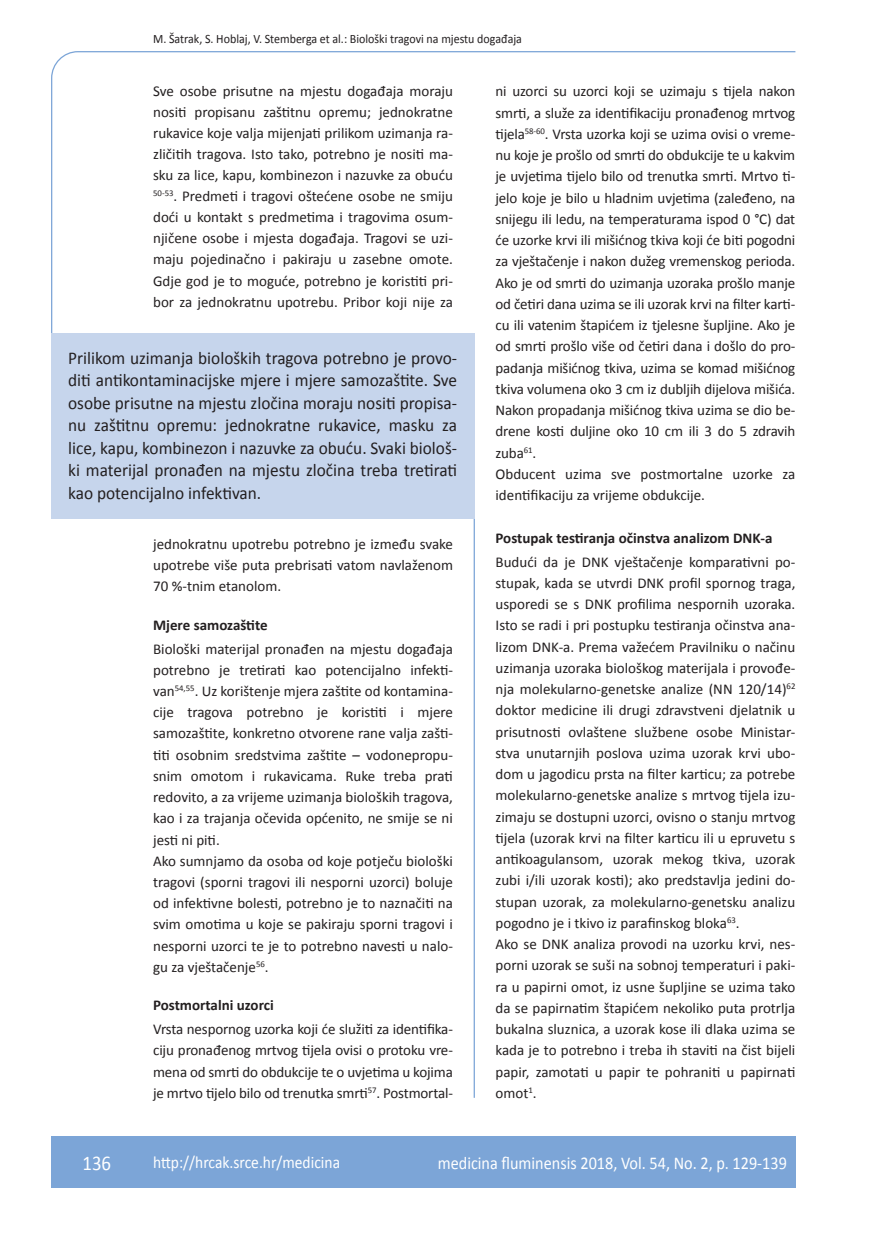
<style>
.page{position:relative;width:872px;height:1234px;background:#fff}
.page>*{position:absolute;margin:0;border:0;box-sizing:border-box;transform-origin:0 0}
.t1{font:21px "Calibri";color:#fff;scale:.9 1}
.t2{font:18px/22.5px "Calibri";color:#231f20;text-align:justify;scale:.96 1}
.t3{font:18px "Calibri";color:#fff;scale:.9 1}
.t4{font:17.25px "Calibri";color:#fff;scale:.9 1}
.t5{font:15px/21.3px "Calibri";color:#231f20;text-align:justify}
.t6{font:700 15px "Calibri";color:#231f20}
.t7{font:12.75px "Calibri";color:#231f20;scale:.94 1}
</style>
<div class="page">
<svg style="left:51px;top:51px;width:745px;height:284px"></svg>
<hr style="left:473px;top:518px;width:2px;height:579px;background:#7ca5d7">
<div style="left:51px;top:1135px;width:744px;height:51px;background:#7ca5d7"></div>
<div style="left:51px;top:333px;width:423px;height:185px;background:#c6d5ec"></div>
<p class="t7" style="left:153px;top:30px;width:394px">M. Šatrak, S. Hoblaj, V. Stemberga et al.: Biološki tragovi na mjestu događaja</p>
<p class="t5" style="left:153px;top:80px;width:301px">Sve osobe prisutne na mjestu događaja moraju nositi propisanu zaštitnu opremu; jednokratne rukavice koje valja mijenjati prilikom uzimanja ra&shy;zličitih tragova. Isto tako, potrebno je nositi ma&shy;sku za lice, kapu, kombinezon i nazuvke za obuću <sup>50-53</sup>. Predmeti i tragovi oštećene osobe ne smiju doći u kontakt s predmetima i tragovima osum&shy;njičene osobe i mjesta događaja. Tragovi se uzi&shy;maju pojedinačno i pakiraju u zasebne omote.<br>Gdje god je to moguće, potrebno je koristiti pri&shy;bor za jednokratnu upotrebu. Pribor koji nije za</p>
<p class="t5" style="left:495px;top:80px;width:301px;text-align:left">ni uzorci su uzorci koji se uzimaju s tijela nakon smrti, a služe za identifikaciju pronađenog mrtvog tijela<sup>58-60</sup>. Vrsta uzorka koji se uzima ovisi o vreme&shy;nu koje je prošlo od smrti do obdukcije te u kakvim je uvjetima tijelo bilo od trenutka smrti. Mrtvo ti&shy;jelo koje je bilo u hladnim uvjetima (zaleđeno, na snijegu ili ledu, na temperaturama ispod 0 °C) dat će uzorke krvi ili mišićnog tkiva koji će biti pogodni za vještačenje i nakon dužeg vremenskog perioda.<br>Ako je od smrti do uzimanja uzoraka prošlo manje od četiri dana uzima se ili uzorak krvi na filter karti&shy;cu ili vatenim štapićem iz tjelesne šupljine. Ako je od smrti prošlo više od četiri dana i došlo do pro&shy;padanja mišićnog tkiva, uzima se komad mišićnog tkiva volumena oko 3 cm iz dubljih dijelova mišića.<br>Nakon propadanja mišićnog tkiva uzima se dio be&shy;drene kosti duljine oko 10 cm ili 3 do 5 zdravih zuba<sup>61</sup>.<br>Obducent uzima sve postmortalne uzorke za identifikaciju za vrijeme obdukcije.</p>
<p class="t6" style="left:495px;top:528px;width:278px">Postupak testiranja očinstva analizom DNK-a</p>
<p class="t5" style="left:495px;top:550px;width:301px;text-align:left">Budući da je DNK vještačenje komparativni po&shy;stupak, kada se utvrdi DNK profil spornog traga, usporedi se s DNK profilima nespornih uzoraka.<br>Isto se radi i pri postupku testiranja očinstva ana&shy;lizom DNK-a. Prema važećem Pravilniku o načinu uzimanja uzoraka biološkog materijala i provođe&shy;nja molekularno-genetske analize (NN 120/14)<sup>62 </sup>doktor medicine ili drugi zdravstveni djelatnik u prisutnosti ovlaštene službene osobe Ministar&shy;stva unutarnjih poslova uzima uzorak krvi ubo&shy;dom u jagodicu prsta na filter karticu; za potrebe molekularno-genetske analize s mrtvog tijela izu&shy;zimaju se dostupni uzorci, ovisno o stanju mrtvog tijela (uzorak krvi na filter karticu ili u epruvetu s antikoagulansom, uzorak mekog tkiva, uzorak zubi i/ili uzorak kosti); ako predstavlja jedini do&shy;stupan uzorak, za molekularno-genetsku analizu pogodno je i tkivo iz parafinskog bloka<sup>63</sup>.<br>Ako se DNK analiza provodi na uzorku krvi, nes&shy;porni uzorak se suši na sobnoj temperaturi i paki&shy;ra u papirni omot, iz usne šupljine se uzima tako da se papirnatim štapićem nekoliko puta protrlja bukalna sluznica, a uzorak kose ili dlaka uzima se kada je to potrebno i treba ih staviti na čist bijeli papir, zamotati u papir te pohraniti u papirnati omot<sup>1</sup>.</p>
<p class="t2" style="left:68px;top:345px;width:407px">Prilikom uzimanja bioloških tragova potrebno je provo&shy;diti antikontaminacijske mjere i mjere samozaštite. Sve osobe prisutne na mjestu zločina moraju nositi propisa&shy;nu zaštitnu opremu: jednokratne rukavice, masku za lice, kapu, kombinezon i nazuvke za obuću. Svaki biološ&shy;ki materijal pronađen na mjestu zločina treba tretirati kao potencijalno infektivan.</p>
<p class="t5" style="left:153px;top:532px;width:301px">jednokratnu upotrebu potrebno je između svake upotrebe više puta prebrisati vatom navlaženom 70 %-tnim etanolom.</p>
<p class="t6" style="left:153px;top:615px;width:116px">Mjere samozaštite</p>
<p class="t5" style="left:153px;top:637px;width:301px;text-align:left">Biološki materijal pronađen na mjestu događaja potrebno je tretirati kao potencijalno infekti&shy;van<sup>54,55</sup>. Uz korištenje mjera zaštite od kontamina&shy;cije tragova potrebno je koristiti i mjere samozaštite, konkretno otvorene rane valja zašti&shy;titi osobnim sredstvima zaštite – vodonepropu&shy;snim omotom i rukavicama. Ruke treba prati redovito, a za vrijeme uzimanja bioloških tragova, kao i za trajanja očevida općenito, ne smije se ni jesti ni piti.<br>Ako sumnjamo da osoba od koje potječu biološki tragovi (sporni tragovi ili nesporni uzorci) boluje od infektivne bolesti, potrebno je to naznačiti na svim omotima u koje se pakiraju sporni tragovi i nesporni uzorci te je to potrebno navesti u nalo&shy;gu za vještačenje<sup>56</sup>.</p>
<p class="t6" style="left:153px;top:995px;width:122px">Postmortalni uzorci</p>
<p class="t5" style="left:153px;top:1017px;width:301px">Vrsta nespornog uzorka koji će služiti za identifika&shy;ciju pronađenog mrtvog tijela ovisi o protoku vre&shy;mena od smrti do obdukcije te o uvjetima u kojima je mrtvo tijelo bilo od trenutka smrti<sup>57</sup>. Postmortal-</p>
<h1 class="t1" style="left:82px;top:1149px;width:33px">136</h1>
<p class="t4" style="left:153px;top:1150px;width:209px">http://hrcak.srce.hr/medicina</p>
<p class="t3" style="left:438px;top:1151px;width:389px">medicina fluminensis 2018, Vol. 54, No. 2, p. 129-139</p>
</div>
